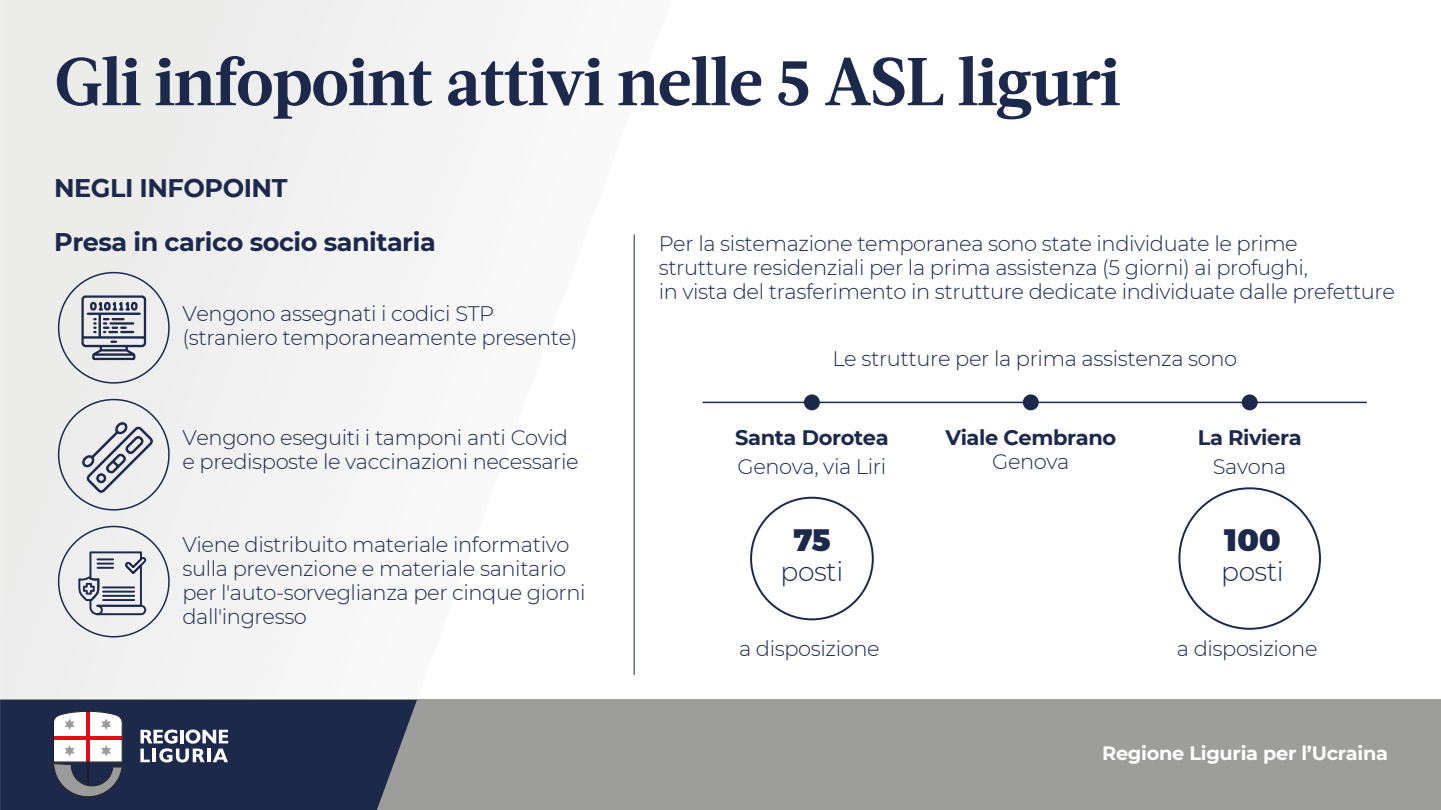
<style>
.page{position:relative;width:1441px;height:810px;background:#fff}
.page>*{position:absolute;margin:0;border:0;box-sizing:border-box;transform-origin:0 0}
.t1{font:700 67.5px "Acta";letter-spacing:-.02em;color:#1d294b}
.t2{font:900 31.05px "Montserrat";color:#1d294b}
.t3{font:300 26.55px "Montserrat";letter-spacing:-.02em;color:#1d294b}
.t4{font:700 25.5px/53.7px "Montserrat";letter-spacing:-.02em;color:#1d294b}
.t5{font:300 21px/24px "Montserrat";letter-spacing:-.02em;color:#1d294b}
.t6{font:700 21px "Montserrat";letter-spacing:-.02em;color:#1d294b}
.t7{font:700 19.35px "Montserrat";letter-spacing:-.015em;color:#fff}
</style>
<div class="page">
<img style="left:0;top:0;width:671px;height:700px">
<div style="left:0;top:700px;width:1440px;height:110px;background:#9d9d9c"></div>
<svg style="left:0;top:700px;width:417px;height:110px;background:#3a425e"></svg>
<div style="left:58px;top:272px;width:112px;height:112px;border:2px solid #1d294b;border-radius:50%"></div>
<div style="left:58px;top:399px;width:112px;height:112px;border:2px solid #1d294b;border-radius:50%"></div>
<div style="left:58px;top:526px;width:112px;height:112px;border:2px solid #1d294b;border-radius:50%"></div>
<hr style="left:633px;top:234px;width:1px;height:441px;background:#1d294b">
<hr style="left:702px;top:402px;width:664px;height:1px;background:#1d294b">
<div style="left:803px;top:394px;width:16px;height:16px;background:#1d294b;border-radius:50%"></div>
<div style="left:1022px;top:394px;width:16px;height:16px;background:#1d294b;border-radius:50%"></div>
<div style="left:1241px;top:394px;width:16px;height:16px;background:#1d294b;border-radius:50%"></div>
<div style="left:750px;top:497px;width:123px;height:123px;border:2px solid #1d294b;border-radius:50%"></div>
<svg style="left:81px;top:295px;width:65px;height:65px;background:#9da2af"></svg>
<svg style="left:81px;top:421px;width:74px;height:74px;background:#c6c8cf"></svg>
<svg style="left:78px;top:551px;width:68px;height:64px"></svg>
<hr style="left:102px;top:586px;width:33px;height:2px;background:#1d294b">
<hr style="left:102px;top:591px;width:33px;height:2px;background:#1d294b">
<hr style="left:102px;top:595px;width:33px;height:2px;background:#1d294b">
<hr style="left:102px;top:599px;width:33px;height:2px;background:#1d294b">
<h1 class="t1" style="left:54px;top:42px;width:1067px">Gli infopoint attivi nelle 5 ASL liguri</h1>
<p class="t4" style="left:54px;top:160px;width:383px">NEGLI INFOPOINT<br>Presa in carico socio sanitaria</p>
<p class="t5" style="left:182px;top:301px;width:397px">Vengono assegnati i codici STP (straniero temporaneamente presente)</p>
<p class="t5" style="left:182px;top:425px;width:398px">Vengono eseguiti i tamponi anti Covid e predisposte le vaccinazioni necessarie</p>
<p class="t5" style="left:182px;top:532px;width:404px">Viene distribuito materiale informativo sulla prevenzione e materiale sanitario per l'auto-sorveglianza per cinque giorni dall'ingresso</p>
<p class="t5" style="left:658px;top:231px;width:737px">Per la sistemazione temporanea sono state individuate le prime<br>strutture residenziali per la prima assistenza (5 giorni) ai profughi,<br>in vista del trasferimento in strutture dedicate individuate dalle prefetture</p>
<p class="t5" style="left:832px;top:346px;width:406px">Le strutture per la prima assistenza sono</p>
<p class="t6" style="left:735px;top:422px;width:155px">Santa Dorotea</p>
<p class="t6" style="left:945px;top:422px;width:172px">Viale Cembrano</p>
<p class="t5" style="left:992px;top:449px;width:79px">Genova</p>
<p class="t6" style="left:1197px;top:422px;width:105px">La Riviera</p>
<p class="t5" style="left:737px;top:454px;width:150px">Genova, via Liri</p>
<p class="t5" style="left:1212px;top:454px;width:75px">Savona</p>
<h2 class="t2" style="left:793px;top:521px;width:39px">75</h2>
<p class="t3" style="left:780px;top:554px;width:64px">posti</p>
<h2 class="t2" style="left:1224px;top:521px;width:58px">100</h2>
<p class="t3" style="left:1220px;top:554px;width:64px">posti</p>
<p class="t5" style="left:739px;top:635px;width:142px">a disposizione</p>
<p class="t5" style="left:1176px;top:635px;width:142px">a disposizione</p>
<p class="t7" style="left:1101px;top:739px;width:287px">Regione Liguria per l’Ucraina</p>
</div>
